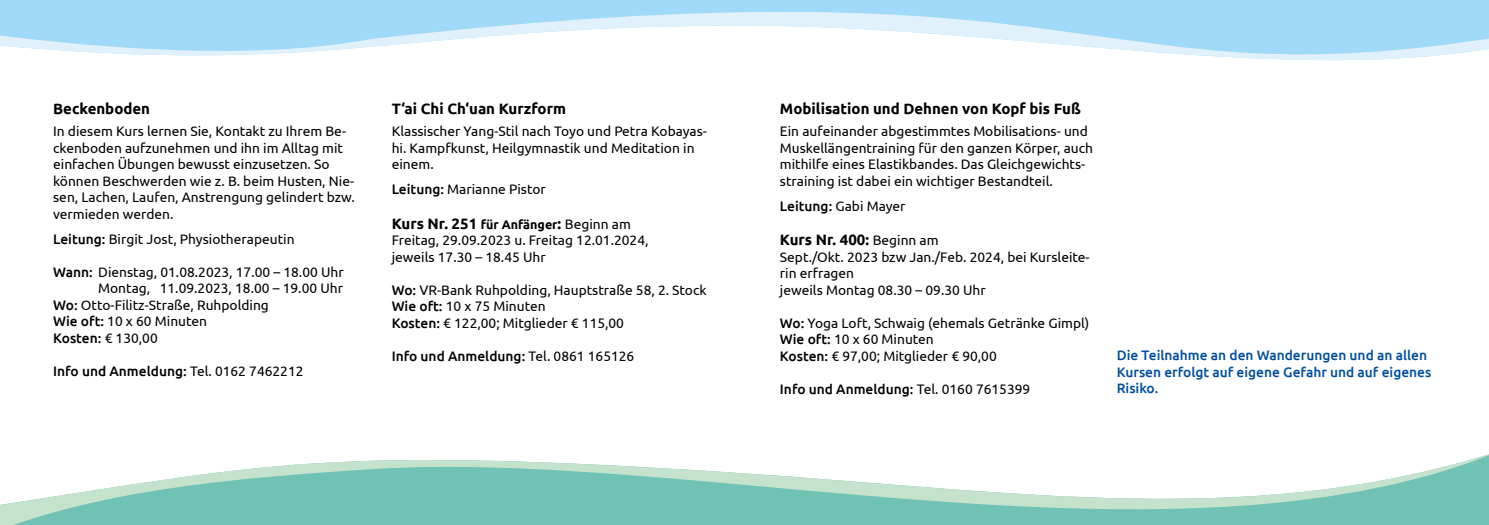
<style>
.page{position:relative;width:1489px;height:525px;background:#fff}
.page>*{position:absolute;margin:0;border:0;box-sizing:border-box;transform-origin:0 0}
.t1{font:700 15px "Ubuntu";color:#000}
.t2{font:13.75px/16.5px "Ubuntu";color:#000}
.t3{font:500 13.75px "Ubuntu";color:#000}
.t4{font:500 13.75px/16.5px "Ubuntu";color:#004e9e}
.s1{font-weight:500}
.s2{font-weight:400}
.s3{font-size:12.5px}
.s4{font-weight:400;font-size:13.75px}
</style>
<div class="page">
<svg style="left:0;top:454px;width:1488px;height:70px"></svg>
<svg style="left:0;top:0;width:1488px;height:61px;fill:#a1daf8"></svg>
<p class="t1" style="left:53px;top:99px;width:98px">Beckenboden</p>
<p class="t2" style="left:53px;top:122px;width:303px">In diesem Kurs lernen Sie, Kontakt zu Ihrem Be&shy;ckenboden aufzunehmen und ihn im Alltag mit einfachen Übungen bewusst einzusetzen. So können Beschwerden wie z. B. beim Husten, Nie&shy;sen, Lachen, Laufen, Anstrengung gelindert bzw. vermieden werden.</p>
<p class="t2" style="left:53px;top:230px;width:243px"><span class="s1">Leitung:</span> Birgit Jost, Physiotherapeutin</p>
<p class="t2" style="left:53px;top:263px;width:292px"><span class="s1">Wann:</span> Dienstag, 01.08.2023, 17.00 – 18.00 Uhr</p>
<p class="t2" style="left:98px;top:279px;width:246px">Montag, 11.09.2023, 18.00 – 19.00 Uhr</p>
<p class="t2" style="left:53px;top:296px;width:217px"><span class="s1">Wo:</span> Otto-Filitz-Straße, Ruhpolding</p>
<p class="t2" style="left:53px;top:312px;width:155px"><span class="s1">Wie oft:</span> 10 x 60 Minuten</p>
<p class="t3" style="left:53px;top:329px;width:106px">Kosten: <span class="s2">€ 130,00</span></p>
<p class="t3" style="left:53px;top:362px;width:252px">Info und Anmeldung: <span class="s2">Tel. 0162 7462212</span></p>
<p class="t1" style="left:392px;top:99px;width:176px">T‘ai Chi Ch‘uan Kurzform</p>
<p class="t2" style="left:392px;top:122px;width:317px">Klassischer Yang-Stil nach Toyo und Petra Kobayas&shy;hi. Kampfkunst, Heilgymnastik und Meditation in einem.</p>
<p class="t2" style="left:392px;top:180px;width:156px"><span class="s1">Leitung:</span> Marianne Pistor</p>
<p class="t1" style="left:392px;top:214px;width:240px">Kurs Nr. 251 <span class="s3">für Anfänger</span>: <span class="s4">Beginn am</span></p>
<p class="t2" style="left:392px;top:231px;width:258px">Freitag, 29.09.2023 u. Freitag 12.01.2024, jeweils 17.30 – 18.45 Uhr</p>
<p class="t2" style="left:392px;top:281px;width:316px"><span class="s1">Wo:</span> VR-Bank Ruhpolding, Hauptstraße 58, 2. Stock<br><span class="s1">Wie oft:</span> 10 x 75 Minuten<br><span class="s1">Kosten:</span> € 122,00; Mitglieder € 115,00</p>
<p class="t3" style="left:392px;top:347px;width:244px">Info und Anmeldung: <span class="s2">Tel. 0861 165126</span></p>
<p class="t1" style="left:780px;top:99px;width:302px">Mobilisation und Dehnen von Kopf bis Fuß</p>
<p class="t2" style="left:780px;top:122px;width:314px">Ein aufeinander abgestimmtes Mobilisations- und Muskellängentraining für den ganzen Körper, auch mithilfe eines Elastikbandes. Das Gleichgewichts&shy;straining ist dabei ein wichtiger Bestandteil.</p>
<p class="t2" style="left:780px;top:197px;width:127px"><span class="s1">Leitung:</span> Gabi Mayer</p>
<p class="t1" style="left:780px;top:231px;width:160px">Kurs Nr. 400: <span class="s4">Beginn am</span></p>
<p class="t2" style="left:780px;top:248px;width:311px">Sept./Okt. 2023 bzw Jan./Feb. 2024, bei Kursleite&shy;rin erfragen<br>jeweils Montag 08.30 – 09.30 Uhr</p>
<p class="t2" style="left:780px;top:314px;width:311px"><span class="s1">Wo:</span> Yoga Loft, Schwaig (ehemals Getränke Gimpl)<br><span class="s1">Wie oft:</span> 10 x 60 Minuten<br><span class="s1">Kosten:</span> € 97,00; Mitglieder € 90,00</p>
<p class="t3" style="left:780px;top:380px;width:252px">Info und Anmeldung: <span class="s2">Tel. 0160 7615399</span></p>
<p class="t4" style="left:1116px;top:346px;width:316px">Die Teilnahme an den Wanderungen und an allen<br>Kursen erfolgt auf eigene Gefahr und auf eigenes<br>Risiko.</p>
</div>
